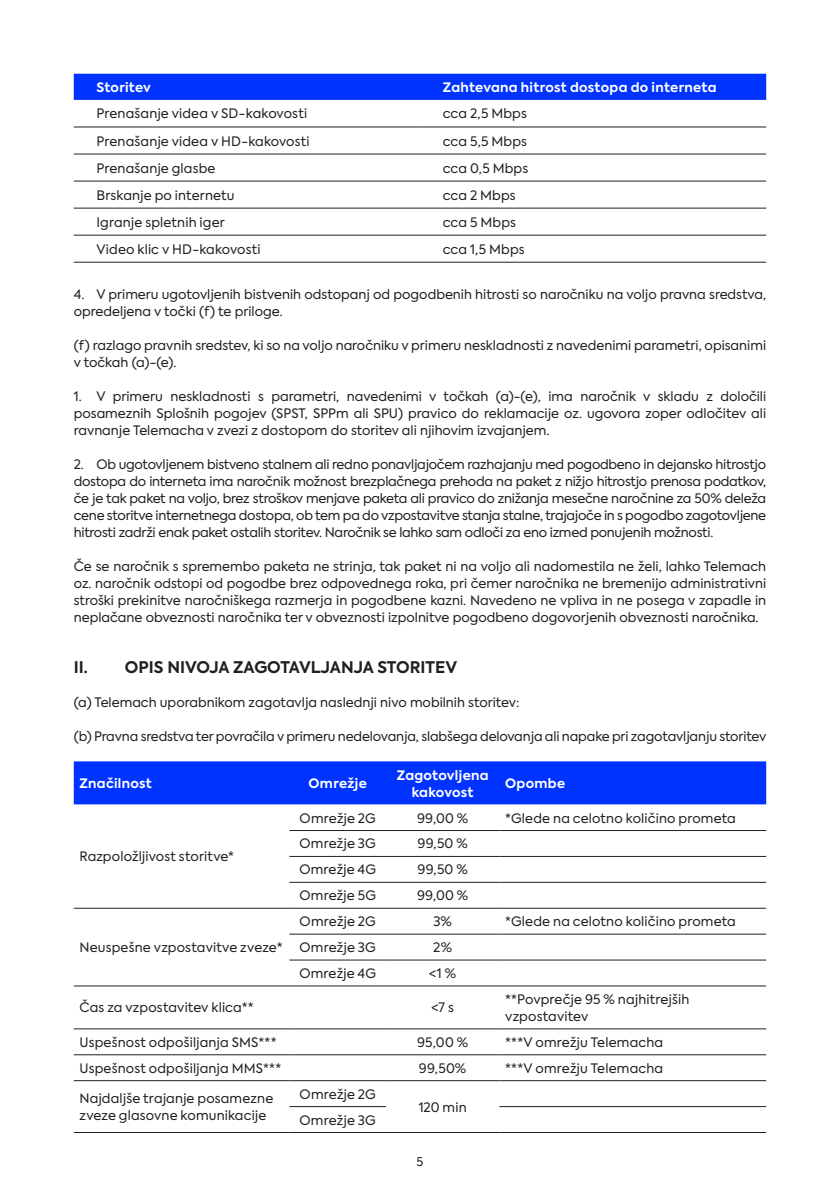
<style>
.page{position:relative;width:840px;height:1191px;background:#fff}
.page>*{position:absolute;margin:0;border:0;box-sizing:border-box;transform-origin:0 0}
.t1{font:700 16px "Axiforma";color:#231f20}
.Text_9_12{font:13px/17px "Axiforma";color:#231f20}
.t2{font:700 13px/17px "Axiforma";letter-spacing:.02em;color:#fff;text-align:center}
.t3{font:12px "Axiforma";color:#231f20}
</style>
<div class="page">
<div style="left:74px;top:74px;width:691px;height:26px;background:#03f"></div>
<svg style="left:74px;top:126px;width:691px;height:136px"></svg>
<hr style="left:74px;top:127px;width:346px;height:1px;background:#231f20">
<hr style="left:420px;top:127px;width:345px;height:1px;background:#231f20">
<hr style="left:74px;top:154px;width:346px;height:1px;background:#231f20">
<hr style="left:420px;top:154px;width:345px;height:1px;background:#231f20">
<hr style="left:74px;top:181px;width:346px;height:1px;background:#231f20">
<hr style="left:420px;top:181px;width:345px;height:1px;background:#231f20">
<hr style="left:74px;top:208px;width:346px;height:1px;background:#231f20">
<hr style="left:420px;top:208px;width:345px;height:1px;background:#231f20">
<hr style="left:74px;top:235px;width:346px;height:1px;background:#231f20">
<hr style="left:420px;top:235px;width:345px;height:1px;background:#231f20">
<hr style="left:74px;top:262px;width:346px;height:1px;background:#231f20">
<hr style="left:420px;top:262px;width:345px;height:1px;background:#231f20">
<div style="left:74px;top:761px;width:691px;height:43px;background:#03f"></div>
<svg style="left:74px;top:804px;width:691px;height:304px"></svg>
<hr style="left:289px;top:830px;width:97px;height:1px;background:#231f20">
<hr style="left:386px;top:830px;width:113px;height:1px;background:#231f20">
<hr style="left:499px;top:830px;width:266px;height:1px;background:#231f20">
<hr style="left:289px;top:856px;width:97px;height:1px;background:#231f20">
<hr style="left:386px;top:856px;width:113px;height:1px;background:#231f20">
<hr style="left:499px;top:856px;width:266px;height:1px;background:#231f20">
<hr style="left:74px;top:908px;width:215px;height:1px;background:#231f20">
<hr style="left:289px;top:882px;width:97px;height:1px;background:#231f20">
<hr style="left:386px;top:882px;width:113px;height:1px;background:#231f20">
<hr style="left:499px;top:882px;width:266px;height:1px;background:#231f20">
<hr style="left:289px;top:908px;width:97px;height:1px;background:#231f20">
<hr style="left:386px;top:908px;width:113px;height:1px;background:#231f20">
<hr style="left:499px;top:908px;width:266px;height:1px;background:#231f20">
<hr style="left:289px;top:933px;width:97px;height:1px;background:#231f20">
<hr style="left:386px;top:933px;width:113px;height:1px;background:#231f20">
<hr style="left:499px;top:933px;width:266px;height:1px;background:#231f20">
<hr style="left:289px;top:959px;width:97px;height:1px;background:#231f20">
<hr style="left:386px;top:959px;width:113px;height:1px;background:#231f20">
<hr style="left:499px;top:959px;width:266px;height:1px;background:#231f20">
<hr style="left:74px;top:985px;width:215px;height:1px;background:#231f20">
<hr style="left:289px;top:985px;width:97px;height:1px;background:#231f20">
<hr style="left:386px;top:985px;width:113px;height:1px;background:#231f20">
<hr style="left:499px;top:985px;width:266px;height:1px;background:#231f20">
<hr style="left:74px;top:1028px;width:215px;height:1px;background:#231f20">
<hr style="left:289px;top:1028px;width:97px;height:1px;background:#231f20">
<hr style="left:386px;top:1028px;width:113px;height:1px;background:#231f20">
<hr style="left:499px;top:1028px;width:266px;height:1px;background:#231f20">
<hr style="left:74px;top:1054px;width:215px;height:1px;background:#231f20">
<hr style="left:289px;top:1054px;width:97px;height:1px;background:#231f20">
<hr style="left:386px;top:1054px;width:113px;height:1px;background:#231f20">
<hr style="left:499px;top:1054px;width:266px;height:1px;background:#231f20">
<hr style="left:74px;top:1080px;width:215px;height:1px;background:#231f20">
<hr style="left:74px;top:1132px;width:215px;height:1px;background:#231f20">
<hr style="left:289px;top:1080px;width:97px;height:1px;background:#231f20">
<hr style="left:386px;top:1080px;width:113px;height:1px;background:#231f20">
<hr style="left:386px;top:1132px;width:113px;height:1px;background:#231f20">
<hr style="left:499px;top:1080px;width:266px;height:1px;background:#231f20">
<hr style="left:289px;top:1106px;width:97px;height:1px;background:#231f20">
<hr style="left:289px;top:1132px;width:97px;height:1px;background:#231f20">
<hr style="left:499px;top:1106px;width:266px;height:1px;background:#231f20">
<hr style="left:499px;top:1132px;width:266px;height:1px;background:#231f20">
<p class="t2" style="left:96px;top:79px;width:56px">Storitev</p>
<p class="t2" style="left:442px;top:79px;width:275px">Zahtevana hitrost dostopa do interneta</p>
<p class="Text_9_12" style="left:96px;top:105px;width:212px">Prenašanje videa v SD-kakovosti</p>
<p class="Text_9_12" style="left:442px;top:105px;width:86px">cca 2,5 Mbps</p>
<p class="Text_9_12" style="left:96px;top:132px;width:215px">Prenašanje videa v HD-kakovosti</p>
<p class="Text_9_12" style="left:442px;top:132px;width:86px">cca 5,5 Mbps</p>
<p class="Text_9_12" style="left:96px;top:160px;width:120px">Prenašanje glasbe</p>
<p class="Text_9_12" style="left:442px;top:160px;width:87px">cca 0,5 Mbps</p>
<p class="Text_9_12" style="left:96px;top:187px;width:139px">Brskanje po internetu</p>
<p class="Text_9_12" style="left:442px;top:187px;width:75px">cca 2 Mbps</p>
<p class="Text_9_12" style="left:96px;top:214px;width:130px">Igranje spletnih iger</p>
<p class="Text_9_12" style="left:442px;top:214px;width:75px">cca 5 Mbps</p>
<p class="Text_9_12" style="left:96px;top:241px;width:166px">Video klic v HD-kakovosti</p>
<p class="Text_9_12" style="left:442px;top:241px;width:83px">cca 1,5 Mbps</p>
<p class="Text_9_12" style="left:74px;top:286px;width:693px">4. V primeru ugotovljenih bistvenih odstopanj od pogodbenih hitrosti so naročniku na voljo pravna sredstva, opredeljena v točki (f) te priloge.</p>
<p class="Text_9_12" style="left:74px;top:337px;width:693px">(f) razlago pravnih sredstev, ki so na voljo naročniku v primeru neskladnosti z navedenimi parametri, opisanimi v točkah (a)-(e).</p>
<p class="Text_9_12" style="left:74px;top:388px;width:693px;text-align:justify">1. V primeru neskladnosti s parametri, navedenimi v točkah (a)-(e), ima naročnik v skladu z določili posameznih Splošnih pogojev (SPST, SPPm ali SPU) pravico do reklamacije oz. ugovora zoper odločitev ali ravnanje Telemacha v zvezi z dostopom do storitev ali njihovim izvajanjem.</p>
<p class="Text_9_12" style="left:74px;top:456px;width:693px;text-align:justify">2. Ob ugotovljenem bistveno stalnem ali redno ponavljajočem razhajanju med pogodbeno in dejansko hitrostjo dostopa do interneta ima naročnik možnost brezplačnega prehoda na paket z nižjo hitrostjo prenosa podatkov, če je tak paket na voljo, brez stroškov menjave paketa ali pravico do znižanja mesečne naročnine za 50% deleža cene storitve internetnega dostopa, ob tem pa do vzpostavitve stanja stalne, trajajoče in s pogodbo zagotovljene hitrosti zadrži enak paket ostalih storitev. Naročnik se lahko sam odloči za eno izmed ponujenih možnosti.</p>
<p class="Text_9_12" style="left:74px;top:558px;width:693px;text-align:justify">Če se naročnik s spremembo paketa ne strinja, tak paket ni na voljo ali nadomestila ne želi, lahko Telemach oz. naročnik odstopi od pogodbe brez odpovednega roka, pri čemer naročnika ne bremenijo administrativni stroški prekinitve naročniškega razmerja in pogodbene kazni. Navedeno ne vpliva in ne posega v zapadle in neplačane obveznosti naročnika ter v obveznosti izpolnitve pogodbeno dogovorjenih obveznosti naročnika.</p>
<p class="t1" style="left:74px;top:656px;width:384px">II. OPIS NIVOJA ZAGOTAVLJANJA STORITEV</p>
<p class="Text_9_12" style="left:74px;top:694px;width:447px">(a) Telemach uporabnikom zagotavlja naslednji nivo mobilnih storitev:</p>
<p class="Text_9_12" style="left:74px;top:728px;width:693px">(b) Pravna sredstva ter povračila v primeru nedelovanja, slabšega delovanja ali napake pri zagotavljanju storitev</p>
<p class="t2" style="left:79px;top:775px;width:74px">Značilnost</p>
<p class="t2" style="left:308px;top:775px;width:60px">Omrežje</p>
<p class="t2" style="left:396px;top:766px;width:93px">Zagotovljena kakovost</p>
<p class="t2" style="left:505px;top:775px;width:61px">Opombe</p>
<p class="Text_9_12" style="left:79px;top:848px;width:156px">Razpoložljivost storitve*</p>
<p class="Text_9_12" style="left:79px;top:939px;width:204px">Neuspešne vzpostavitve zveze*</p>
<p class="Text_9_12" style="left:299px;top:809px;width:78px">Omrežje 2G</p>
<p class="Text_9_12" style="left:417px;top:809px;width:53px">99,00 %</p>
<p class="Text_9_12" style="left:505px;top:809px;width:232px">*Glede na celotno količino prometa</p>
<p class="Text_9_12" style="left:299px;top:835px;width:78px">Omrežje 3G</p>
<p class="Text_9_12" style="left:417px;top:835px;width:52px">99,50 %</p>
<p class="Text_9_12" style="left:299px;top:861px;width:78px">Omrežje 4G</p>
<p class="Text_9_12" style="left:417px;top:861px;width:52px">99,50 %</p>
<p class="Text_9_12" style="left:299px;top:887px;width:78px">Omrežje 5G</p>
<p class="Text_9_12" style="left:417px;top:887px;width:53px">99,00 %</p>
<p class="Text_9_12" style="left:299px;top:913px;width:78px">Omrežje 2G</p>
<p class="Text_9_12" style="left:433px;top:913px;width:20px">3%</p>
<p class="Text_9_12" style="left:505px;top:913px;width:232px">*Glede na celotno količino prometa</p>
<p class="Text_9_12" style="left:299px;top:939px;width:78px">Omrežje 3G</p>
<p class="Text_9_12" style="left:433px;top:939px;width:20px">2%</p>
<p class="Text_9_12" style="left:299px;top:965px;width:78px">Omrežje 4G</p>
<p class="Text_9_12" style="left:429px;top:965px;width:29px">&lt;1 %</p>
<p class="Text_9_12" style="left:79px;top:999px;width:176px">Čas za vzpostavitev klica**</p>
<p class="Text_9_12" style="left:431px;top:999px;width:24px">&lt;7 s</p>
<p class="Text_9_12" style="left:505px;top:991px;width:185px">**Povprečje 95 % najhitrejših vzpostavitev</p>
<p class="Text_9_12" style="left:79px;top:1033px;width:198px">Uspešnost odpošiljanja SMS***</p>
<p class="Text_9_12" style="left:417px;top:1033px;width:52px">95,00 %</p>
<p class="Text_9_12" style="left:505px;top:1033px;width:159px">***V omrežju Telemacha</p>
<p class="Text_9_12" style="left:79px;top:1059px;width:203px">Uspešnost odpošiljanja MMS***</p>
<p class="Text_9_12" style="left:419px;top:1059px;width:49px">99,50%</p>
<p class="Text_9_12" style="left:505px;top:1059px;width:159px">***V omrežju Telemacha</p>
<p class="Text_9_12" style="left:79px;top:1090px;width:195px">Najdaljše trajanje posamezne zveze glasovne komunikacije</p>
<p class="Text_9_12" style="left:299px;top:1085px;width:78px">Omrežje 2G</p>
<p class="Text_9_12" style="left:418px;top:1098px;width:49px">120 min</p>
<p class="Text_9_12" style="left:299px;top:1111px;width:78px">Omrežje 3G</p>
<p class="t3" style="left:416px;top:1154px;width:8px">5</p>
</div>
